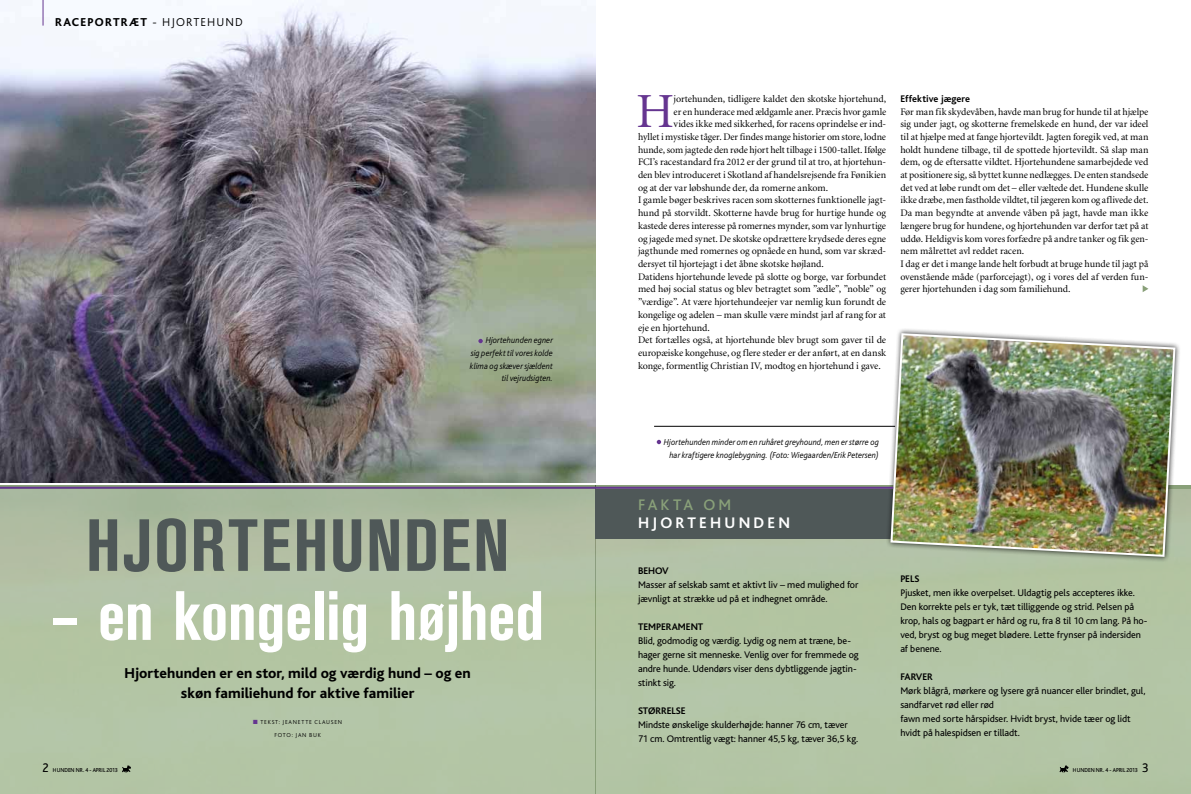
<style>
.page{position:relative;width:1191px;height:794px;background:#fff}
.page>*{position:absolute;margin:0;border:0;box-sizing:border-box;transform-origin:0 0}
.t1{font:700 condensed 73px "Akzidenz Grotesk BE";letter-spacing:.025em;color:#4f5858}
.t2{font:700 condensed 69px "Akzidenz Grotesk BE";letter-spacing:-.005em;color:#fff}
.t3{font:49.1px "Minion";color:#653590}
.t4{font:700 16px "Bliss";letter-spacing:.205em;color:#fff}
.t5{font:500 16px "Bliss";letter-spacing:.195em;color:#89a079}
.t6{font:800 15px/20px "Bliss";color:#000;text-align:center}
.t7{font:800 12px "Bliss";letter-spacing:.105em;color:#000}
.t8{font:10px/12.7px "Minion";letter-spacing:-.005em;color:#000}
.t9{font:10px/14px "Bliss";letter-spacing:-.005em;color:#000}
.t10{font:700 10px "Bliss";color:#000}
.t11{font:italic 300 9px/12.7px "Bliss";letter-spacing:.005em;color:#000;text-align:right;scale:.95 1}
.t12{font:300 6px "Bliss";letter-spacing:.005em;color:#000;scale:.93 1}
.t13{font:300 6px "Bliss";letter-spacing:.005em;color:#000}
.s1{font-weight:300}
.s2{color:#653590}
.s3{font-size:13px}
</style>
<div class="page">
<img style="left:0;top:0;width:595px;height:482px">
<svg style="left:43px;top:0;width:1px;height:26px"></svg>
<div style="left:0;top:489px;width:1191px;height:305px;background:#b3c4a4"></div>
<div style="left:595px;top:489px;width:322px;height:49px;background:#4f5858"></div>
<div style="left:885px;top:328px;width:295px;height:234px;background:#000;opacity:.75"></div>
<img style="left:889px;top:332px;width:287px;height:226px">
<svg style="left:1059px;top:765px;width:9px;height:7px"></svg>
<svg style="left:122px;top:765px;width:9px;height:7px"></svg>
<hr style="left:0;top:487px;width:893px;height:2px;background:#653590">
<svg style="left:1142px;top:285px;width:6px;height:7px"></svg>
<svg style="left:478px;top:339px;width:5px;height:4px"></svg>
<svg style="left:657px;top:440px;width:4px;height:4px"></svg>
<hr style="left:654px;top:426px;width:241px;height:1px;background:#000">
<p class="t7" style="left:55px;top:16px;width:189px">raceportræt <span class="s1">- HJORTEHUND</span></p>
<p class="t11" style="left:470px;top:334px;width:89px">Hjortehunden egner<br>sig perfekt til vores kolde klima og skæver sjældent til vejrudsigten.</p>
<h1 class="t1" style="left:86px;top:504px;width:425px">HJORTEHUNDEN</h1>
<h2 class="t2" style="left:51px;top:576px;width:494px">– EN KONGELIG HØJHED</h2>
<h3 class="t6" style="left:125px;top:663px;width:348px">Hjortehunden er en stor, mild og værdig hund – og en skøn familiehund for aktive familier</h3>
<p class="t13" style="left:253px;top:719px;width:45px"><span class="s2">■</span> TEKST: JEANETTE</p>
<p class="t13" style="left:315px;top:719px;width:25px">CLAUSEN</p>
<p class="t13" style="left:274px;top:732px;width:9px">FOTO</p>
<p class="t13" style="left:292px;top:732px;width:31px">: JAN BU K</p>
<h3 class="t3" style="left:636px;top:87px;width:39px">H</h3>
<p class="t8" style="left:673px;top:93px;width:214px">jortehunden, tidligere kaldet den skotske hjortehund,</p>
<p class="t8" style="left:673px;top:105px;width:214px">er en hunderace med ældgamle aner. Præcis hvor gamle</p>
<p class="t8" style="left:673px;top:118px;width:214px">vides ikke med sikkerhed, for racens oprindelse er ind-</p>
<p class="t8" style="left:638px;top:131px;width:249px">hyllet i mystiske tåger. Der findes mange historier om store, lodne</p>
<p class="t8" style="left:638px;top:143px;width:249px">hunde, som jagtede den røde hjort helt tilbage i 1500-tallet. Ifølge</p>
<p class="t8" style="left:638px;top:156px;width:250px">FCI’s racestandard fra 2012 er der grund til at tro, at hjortehun-</p>
<p class="t8" style="left:638px;top:169px;width:249px">den blev introduceret i Skotland af handelsrejsende fra Fønikien</p>
<p class="t8" style="left:638px;top:182px;width:192px">og at der var løbshunde der, da romerne ankom.</p>
<p class="t8" style="left:638px;top:194px;width:250px">I gamle bøger beskrives racen som skotternes funktionelle jagt-</p>
<p class="t8" style="left:638px;top:207px;width:250px">hund på storvildt. Skotterne havde brug for hurtige hunde og</p>
<p class="t8" style="left:638px;top:220px;width:249px">kastede deres interesse på romernes mynder, som var lynhurtige</p>
<p class="t8" style="left:638px;top:232px;width:250px">og jagede med synet. De skotske opdrættere krydsede deres egne</p>
<p class="t8" style="left:638px;top:245px;width:250px">jagthunde med romernes og opnåede en hund, som var skræd-</p>
<p class="t8" style="left:638px;top:258px;width:187px">dersyet til hjortejagt i det åbne skotske højland.</p>
<p class="t8" style="left:638px;top:270px;width:250px">Datidens hjortehunde levede på slotte og borge, var forbundet</p>
<p class="t8" style="left:638px;top:283px;width:249px">med høj social status og blev betragtet som ”ædle”, ”noble” og</p>
<p class="t8" style="left:638px;top:296px;width:250px">”værdige”. At være hjortehundeejer var nemlig kun forundt de</p>
<p class="t8" style="left:638px;top:309px;width:249px">kongelige og adelen – man skulle være mindst jarl af rang for at</p>
<p class="t8" style="left:638px;top:321px;width:73px">eje en hjortehund.</p>
<p class="t8" style="left:638px;top:334px;width:250px">Det fortælles også, at hjortehunde blev brugt som gaver til de</p>
<p class="t8" style="left:638px;top:347px;width:249px">europæiske kongehuse, og flere steder er der anført, at en dansk</p>
<p class="t8" style="left:638px;top:359px;width:244px">konge, formentlig Christian IV, modtog en hjortehund i gave.</p>
<p class="t10" style="left:900px;top:93px;width:71px">Effektive jægere</p>
<p class="t8" style="left:900px;top:105px;width:250px">Før man fik skydevåben, havde man brug for hunde til at hjælpe sig under jagt, og skotterne fremelskede en hund, der var ideel til at hjælpe med at fange hjortevildt. Jagten foregik ved, at man holdt hundene tilbage, til de spottede hjortevildt. Så slap man dem, og de eftersatte vildtet. Hjortehundene samarbejdede ved at positionere sig, så byttet kunne nedlægges. De enten standsede det ved at løbe rundt om det – eller væltede det. Hundene skulle ikke dræbe, men fastholde vildtet, til jægeren kom og aflivede det.<br>Da man begyndte at anvende våben på jagt, havde man ikke længere brug for hundene, og hjortehunden var derfor tæt på at uddø. Heldigvis kom vores forfædre på andre tanker og fik gen&shy;nem målrettet avl reddet racen.<br>I dag er det i mange lande helt forbudt at bruge hunde til jagt på ovenstående måde (parforcejagt), og i vores del af verden fun&shy;gerer hjortehunden i dag som familiehund.</p>
<p class="t11" style="left:664px;top:436px;width:228px">Hjortehunden minder om en ruhåret greyhound, men er større og har kraftigere knoglebygning. (Foto: Wiegaarden/Erik Petersen)</p>
<h3 class="t5" style="left:638px;top:496px;width:95px">FAKTA OM</h3>
<h3 class="t4" style="left:638px;top:514px;width:154px">HJORTEHUNDEN</h3>
<p class="t10" style="left:638px;top:565px;width:32px">BEHOV</p>
<p class="t9" style="left:638px;top:578px;width:222px">Masser af selskab samt et aktivt liv – med mulighed for jævnligt at strække ud på et indhegnet område.</p>
<p class="t10" style="left:638px;top:621px;width:67px">TEMPERAMENT</p>
<p class="t9" style="left:638px;top:634px;width:222px">Blid, godmodig og værdig. Lydig og nem at træne, be&shy;hager gerne sit menneske. Venlig over for fremmede og andre hunde. Udendørs viser dens dybtliggende jagtin&shy;stinkt sig.</p>
<p class="t10" style="left:638px;top:705px;width:49px">STØRRELSE</p>
<p class="t9" style="left:638px;top:718px;width:222px">Mindste ønskelige skulderhøjde: hanner 76 cm, tæver<br>71 cm. Omtrentlig vægt: hanner 45,5 kg, tæver 36,5 kg.</p>
<p class="t10" style="left:900px;top:573px;width:21px">PELS</p>
<p class="t9" style="left:900px;top:586px;width:249px">Pjusket, men ikke overpelset. Uldagtig pels accepteres ikke.<br>Den korrekte pels er tyk, tæt tilliggende og strid. Pelsen på krop, hals og bagpart er hård og ru, fra 8 til 10 cm lang. På ho&shy;ved, bryst og bug meget blødere. Lette frynser på indersiden af benene.</p>
<p class="t10" style="left:900px;top:671px;width:34px">FARVER</p>
<p class="t9" style="left:900px;top:684px;width:247px">Mørk blågrå, mørkere og lysere grå nuancer eller brindlet, gul, sandfarvet rød eller rød<br>fawn med sorte hårspidser. Hvidt bryst, hvide tæer og lidt hvidt på halespidsen er tilladt.</p>
<p class="t12" style="left:43px;top:767px;width:82px"><span class="s3">2</span> HUNDEN N R. 4 - APRIL 2013</p>
<p class="t12" style="left:1073px;top:767px;width:83px">HUNDEN N R. 4 - APRIL 2013 <span class="s3">3</span></p>
</div>
